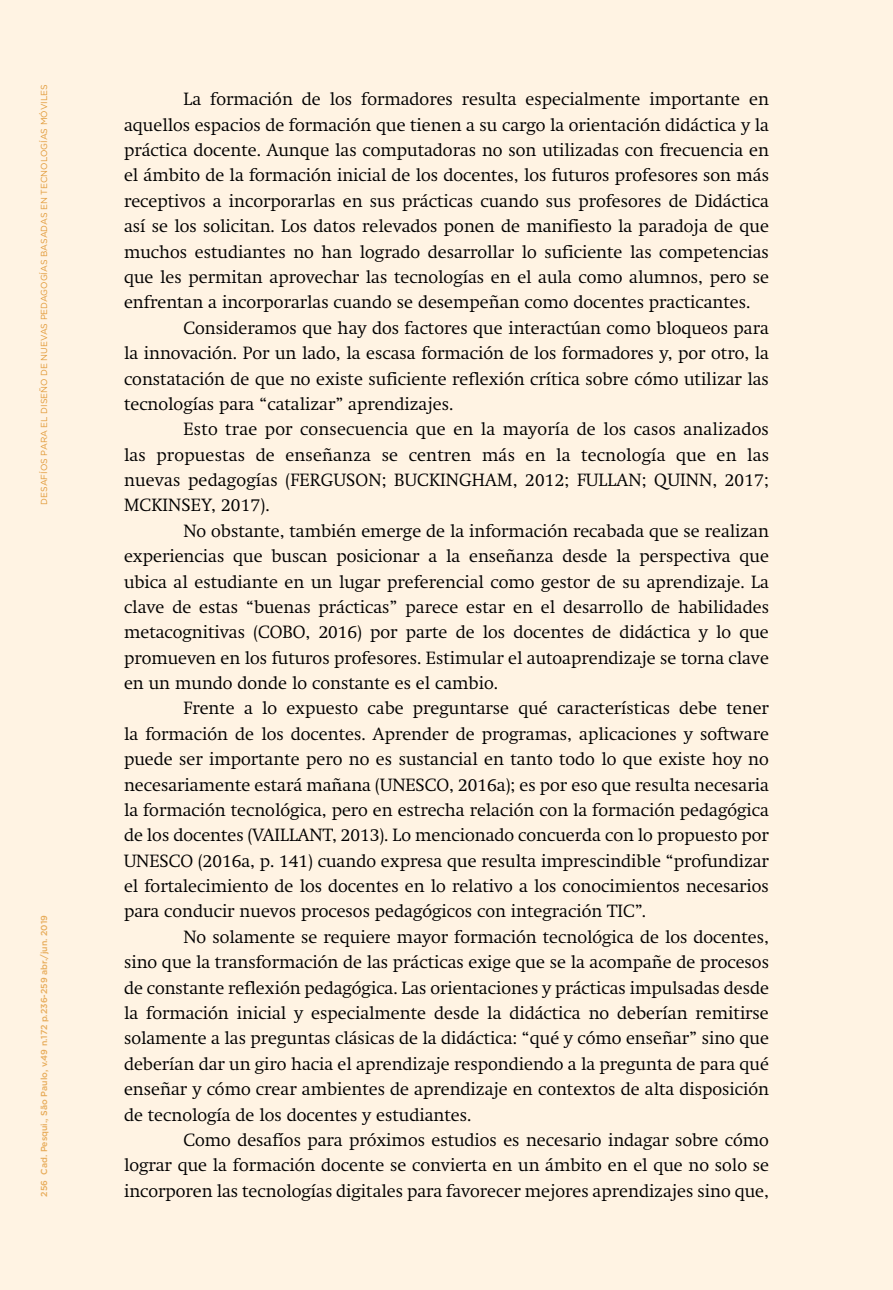
<style>
.page{position:relative;width:893px;height:1290px;background:#fff3e3}
.page>*{position:absolute;margin:0;border:0;box-sizing:border-box;transform-origin:0 0}
.t1{font:300 17.5px/25.4px "Swift";color:#000;text-align:justify}
.t2{font:8.75px "Gotham HTF";color:#e1a13e}
.t3{font:500 8.75px "Gotham HTF";color:#e7b465}
</style>
<div class="page">
<p class="t2" style="left:39px;top:505px;width:422px;rotate:-90deg">DESAFÍOS PARA EL DISEÑO DE NUEVAS PEDAGOGÍAS BASADAS EN TECNOLOGÍAS MÓVILES</p>
<p class="t3" style="left:39px;top:1196px;width:283px;rotate:-90deg">256 Cad. Pesqui., São Paulo, v.49 n.172 p.236-259 abr./jun. 2019</p>
<p class="t1" style="left:124px;top:87px;width:646px;text-indent:60px">La formación de los formadores resulta especialmente importante en aquellos espacios de formación que tienen a su cargo la orientación didáctica y la práctica docente. Aunque las computadoras no son utilizadas con frecuencia en el ámbito de la formación inicial de los docentes, los futuros profesores son más receptivos a incorporarlas en sus prácticas cuando sus profesores de Didáctica así se los solicitan. Los datos relevados ponen de manifiesto la paradoja de que muchos estudiantes no han logrado desarrollar lo suficiente las competencias que les permitan aprovechar las tecnologías en el aula como alumnos, pero se enfrentan a incorporarlas cuando se desempeñan como docentes practicantes.</p>
<p class="t1" style="left:124px;top:315px;width:646px;text-indent:60px">Consideramos que hay dos factores que interactúan como bloqueos para la innovación. Por un lado, la escasa formación de los formadores y, por otro, la constatación de que no existe suficiente reflexión crítica sobre cómo utilizar las tecnologías para “catalizar” aprendizajes.</p>
<p class="t1" style="left:124px;top:417px;width:646px;text-indent:60px">Esto trae por consecuencia que en la mayoría de los casos analizados las propuestas de enseñanza se centren más en la tecnología que en las nuevas pedagogías (FERGUSON; BUCKINGHAM, 2012; FULLAN; QUINN, 2017; MCKINSEY, 2017).</p>
<p class="t1" style="left:124px;top:518px;width:646px;text-indent:60px">No obstante, también emerge de la información recabada que se realizan experiencias que buscan posicionar a la enseñanza desde la perspectiva que ubica al estudiante en un lugar preferencial como gestor de su aprendizaje. La clave de estas “buenas prácticas” parece estar en el desarrollo de habilidades metacognitivas (COBO, 2016) por parte de los docentes de didáctica y lo que promueven en los futuros profesores. Estimular el autoaprendizaje se torna clave en un mundo donde lo constante es el cambio.</p>
<p class="t1" style="left:124px;top:696px;width:646px;text-indent:60px">Frente a lo expuesto cabe preguntarse qué características debe tener la formación de los docentes. Aprender de programas, aplicaciones y software puede ser importante pero no es sustancial en tanto todo lo que existe hoy no necesariamente estará mañana (UNESCO, 2016a); es por eso que resulta necesaria la formación tecnológica, pero en estrecha relación con la formación pedagógica de los docentes (VAILLANT, 2013). Lo mencionado concuerda con lo propuesto por UNESCO (2016a, p. 141) cuando expresa que resulta imprescindible “profundizar el fortalecimiento de los docentes en lo relativo a los conocimientos necesarios para conducir nuevos procesos pedagógicos con integración TIC”.</p>
<p class="t1" style="left:124px;top:924px;width:646px;text-indent:60px">No solamente se requiere mayor formación tecnológica de los docentes, sino que la transformación de las prácticas exige que se la acompañe de procesos de constante reflexión pedagógica. Las orientaciones y prácticas impulsadas desde la formación inicial y especialmente desde la didáctica no deberían remitirse solamente a las preguntas clásicas de la didáctica: “qué y cómo enseñar” sino que deberían dar un giro hacia el aprendizaje respondiendo a la pregunta de para qué enseñar y cómo crear ambientes de aprendizaje en contextos de alta disposición de tecnología de los docentes y estudiantes.</p>
<p class="t1" style="left:124px;top:1127px;width:646px;text-indent:60px">Como desafíos para próximos estudios es necesario indagar sobre cómo lograr que la formación docente se convierta en un ámbito en el que no solo se incorporen las tecnologías digitales para favorecer mejores aprendizajes sino que,</p>
</div>
